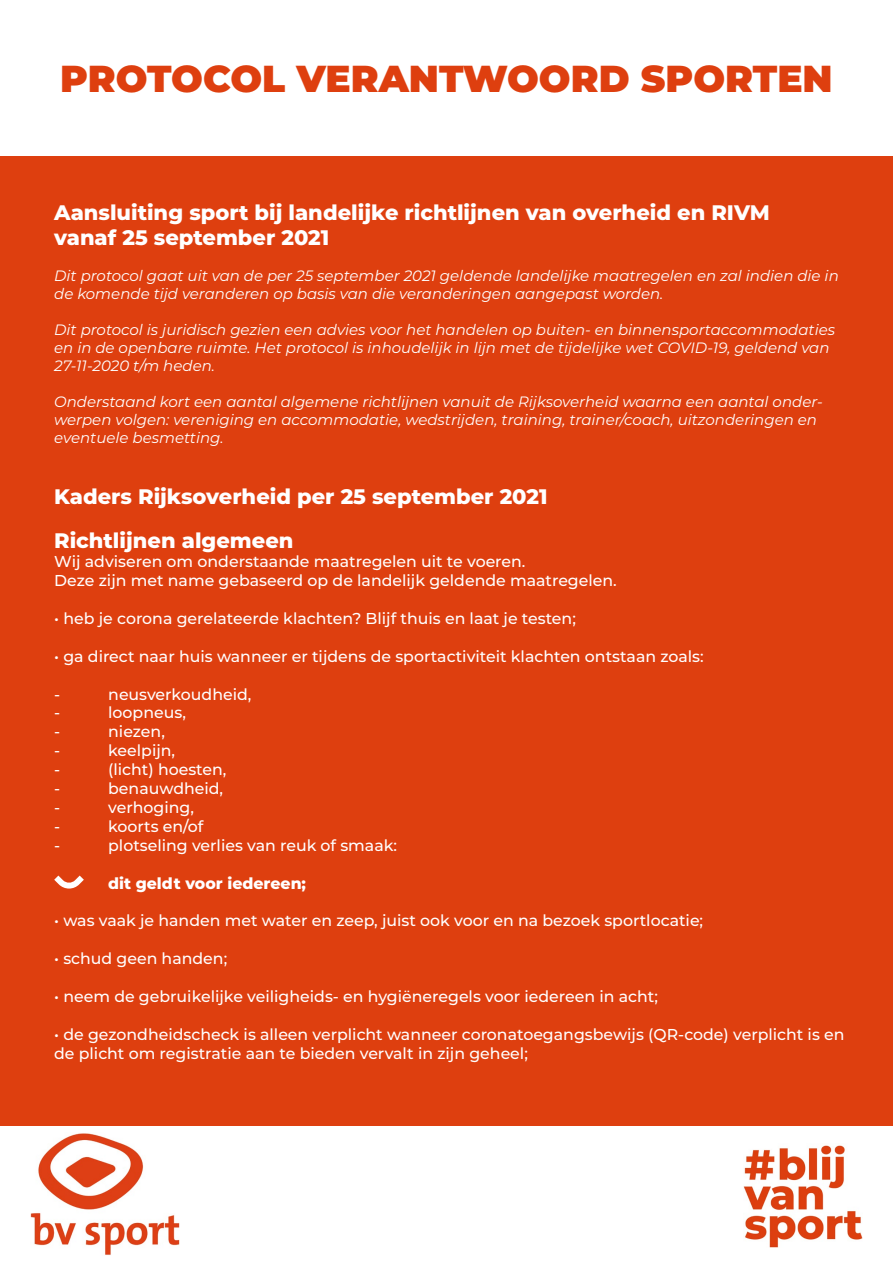
<style>
.page{position:relative;width:893px;height:1263px;background:#fff}
.page>*{position:absolute;margin:0;border:0;box-sizing:border-box;transform-origin:0 0}
.t1{font:900 37.5px "Montserrat";color:#de3f0f}
.t2{font:800 21px/25.2px "Montserrat";color:#fff}
.t3{font:500 15.75px/18.9px "Montserrat";color:#fff}
.t4{font:800 15.75px "Montserrat";color:#fff}
.t5{font:italic 15px/18px "Montserrat";color:#fff}
</style>
<div class="page">
<div style="left:0;top:156px;width:893px;height:970px;background:#de3f0f"></div>
<svg style="left:54px;top:875px;width:30px;height:13px"></svg>
<img style="left:744px;top:1145px;width:119px;height:103px">
<img style="left:30px;top:1133px;width:149px;height:122px">
<h1 class="t1" style="left:60px;top:51px;width:774px">PROTOCOL VERANTWOORD SPORTEN</h1>
<h2 class="t2" style="left:54px;top:199px;width:717px">Aansluiting sport bij landelijke richtlijnen van overheid en RIVM vanaf 25 september 2021</h2>
<p class="t5" style="left:54px;top:266px;width:786px">Dit protocol gaat uit van de per 25 september 2021 geldende landelijke maatregelen en zal indien die in de komende tijd veranderen op basis van die veranderingen aangepast worden.</p>
<p class="t5" style="left:54px;top:320px;width:782px">Dit protocol is juridisch gezien een advies voor het handelen op buiten- en binnensportaccommodaties en in de openbare ruimte. Het protocol is inhoudelijk in lijn met de tijdelijke wet COVID-19, geldend van<br>27-11-2020 t/m heden.</p>
<p class="t5" style="left:54px;top:392px;width:770px">Onderstaand kort een aantal algemene richtlijnen vanuit de Rijksoverheid waarna een aantal onder&shy;werpen volgen: vereniging en accommodatie, wedstrijden, training, trainer/coach, uitzonderingen en eventuele besmetting.</p>
<h2 class="t2" style="left:54px;top:473px;width:495px;line-height:44.1px">Kaders Rijksoverheid per 25 september 2021<br>Richtlijnen algemeen</h2>
<p class="t3" style="left:54px;top:551px;width:564px">Wij adviseren om onderstaande maatregelen uit te voeren.<br>Deze zijn met name gebaseerd op de landelijk geldende maatregelen.</p>
<p class="t3" style="left:54px;top:608px;width:523px">• heb je corona gerelateerde klachten? Blijf thuis en laat je testen;</p>
<p class="t3" style="left:54px;top:646px;width:651px">• ga direct naar huis wanneer er tijdens de sportactiviteit klachten ontstaan zoals:</p>
<p class="t3" style="left:54px;top:684px;width:8px">-</p>
<p class="t3" style="left:108px;top:684px;width:145px">neusverkoudheid,</p>
<p class="t3" style="left:54px;top:703px;width:8px">-</p>
<p class="t3" style="left:108px;top:703px;width:79px">loopneus,</p>
<p class="t3" style="left:54px;top:722px;width:8px">-</p>
<p class="t3" style="left:108px;top:722px;width:58px">niezen,</p>
<p class="t3" style="left:54px;top:740px;width:8px">-</p>
<p class="t3" style="left:108px;top:740px;width:68px">keelpijn,</p>
<p class="t3" style="left:54px;top:759px;width:8px">-</p>
<p class="t3" style="left:108px;top:759px;width:120px">(licht) hoesten,</p>
<p class="t3" style="left:54px;top:778px;width:8px">-</p>
<p class="t3" style="left:108px;top:778px;width:116px">benauwdheid,</p>
<p class="t3" style="left:54px;top:797px;width:8px">-</p>
<p class="t3" style="left:108px;top:797px;width:87px">verhoging,</p>
<p class="t3" style="left:54px;top:816px;width:8px">-</p>
<p class="t3" style="left:108px;top:816px;width:97px">koorts en/of</p>
<p class="t3" style="left:54px;top:835px;width:8px">-</p>
<p class="t3" style="left:108px;top:835px;width:290px">plotseling verlies van reuk of smaak:</p>
<p class="t4" style="left:108px;top:871px;width:199px">dit geldt voor iedereen;</p>
<p class="t3" style="left:54px;top:911px;width:650px">• was vaak je handen met water en zeep, juist ook voor en na bezoek sportlocatie;</p>
<p class="t3" style="left:54px;top:948px;width:175px">• schud geen handen;</p>
<p class="t3" style="left:54px;top:986px;width:605px">• neem de gebruikelijke veiligheids- en hygiëneregels voor iedereen in acht;</p>
<p class="t3" style="left:54px;top:1024px;width:792px">• de gezondheidscheck is alleen verplicht wanneer coronatoegangsbewijs (QR-code) verplicht is en de plicht om registratie aan te bieden vervalt in zijn geheel;</p>
</div>
